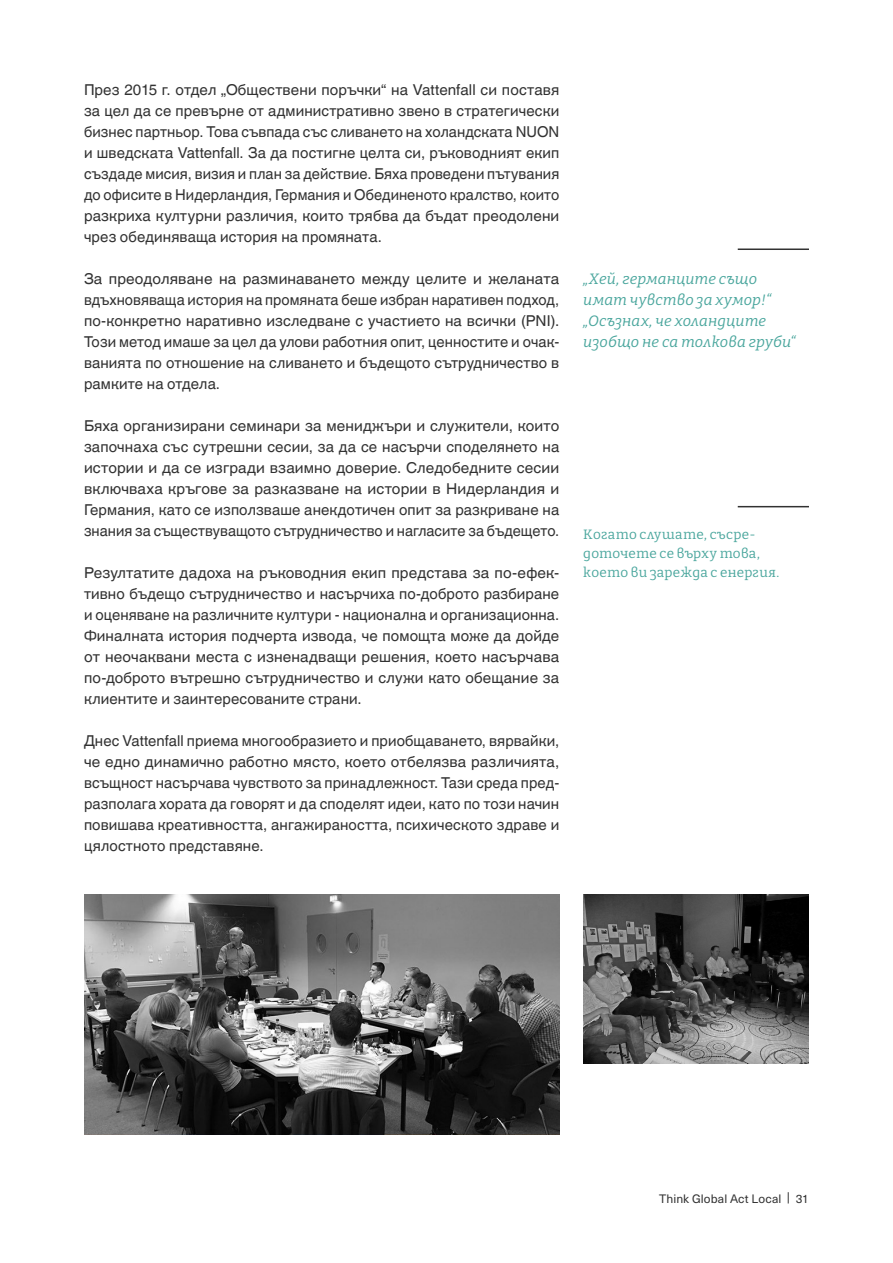
<style>
.page{position:relative;width:893px;height:1263px;background:#fff}
.page>*{position:absolute;margin:0;border:0;box-sizing:border-box;transform-origin:0 0}
.t1{font:15px/21px "Helvetica World";letter-spacing:.005em;color:#323232;text-align:justify}
.t2{font:italic 15px/21px "Bitter";letter-spacing:.01em;color:#4aa69d}
.t3{font:13.5px/18.9px "Bitter";letter-spacing:.02em;color:#4aa69d}
.t4{font:12px "Neue Haas Unica W1 G";letter-spacing:.01em;color:#323232}
</style>
<div class="page">
<hr style="left:738px;top:248px;width:71px;height:2px;background:#323232">
<hr style="left:738px;top:506px;width:71px;height:1px;background:#323232">
<svg style="left:84px;top:894px;width:475px;height:240px"></svg>
<svg style="left:583px;top:894px;width:226px;height:170px"></svg>
<p class="t1" style="left:84px;top:79px;width:477px">През 2015 г. отдел „Обществени поръчки“ на Vattenfall си поставя за цел да се превърне от административно звено в стратегически бизнес партньор. Това съвпада със сливането на холандската NUON и шведската Vattenfall. За да постигне целта си, ръководният екип създаде мисия, визия и план за действие. Бяха проведени пътувания до офисите в Нидерландия, Германия и Обединеното кралство, които разкриха културни различия, които трябва да бъдат преодолени чрез обединяваща история на промяната.</p>
<p class="t1" style="left:84px;top:268px;width:477px">За преодоляване на разминаването между целите и желаната вдъхновяваща история на промяната беше избран наративен подход, по-конкретно наративно изследване с участието на всички (PNI).<br>Този метод имаше за цел да улови работния опит, ценностите и очак&shy;ванията по отношение на сливането и бъдещото сътрудничество в рамките на отдела.</p>
<p class="t1" style="left:84px;top:415px;width:477px">Бяха организирани семинари за мениджъри и служители, които започнаха със сутрешни сесии, за да се насърчи споделянето на истории и да се изгради взаимно доверие. Следобедните сесии включваха кръгове за разказване на истории в Нидерландия и Германия, като се използваше анекдотичен опит за разкриване на знания за съществуващото сътрудничество и нагласите за бъдещето.</p>
<p class="t1" style="left:84px;top:562px;width:477px">Резултатите дадоха на ръководния екип представа за по-ефек&shy;тивно бъдещо сътрудничество и насърчиха по-доброто разбиране и оценяване на различните култури - национална и организационна.<br>Финалната история подчерта извода, че помощта може да дойде от неочаквани места с изненадващи решения, което насърчава по-доброто вътрешно сътрудничество и служи като обещание за клиентите и заинтересованите страни.</p>
<p class="t1" style="left:84px;top:730px;width:477px">Днес Vattenfall приема многообразието и приобщаването, вярвайки, че едно динамично работно място, което отбелязва различията, всъщност насърчава чувството за принадлежност. Тази среда пред&shy;разполага хората да говорят и да споделят идеи, като по този начин повишава креативността, ангажираността, психическото здраве и цялостното представяне.</p>
<p class="t2" style="left:583px;top:267px;width:214px">„Хей, германците също имат чувство за хумор!“ „Осъзнах, че холандците изобщо не са толкова груби“</p>
<p class="t3" style="left:583px;top:524px;width:197px">Когато слушате, съсре&shy;доточете се върху това, което ви зарежда с енергия.</p>
<p class="t4" style="left:659px;top:1190px;width:151px">Think Global Act Local | 31</p>
</div>
